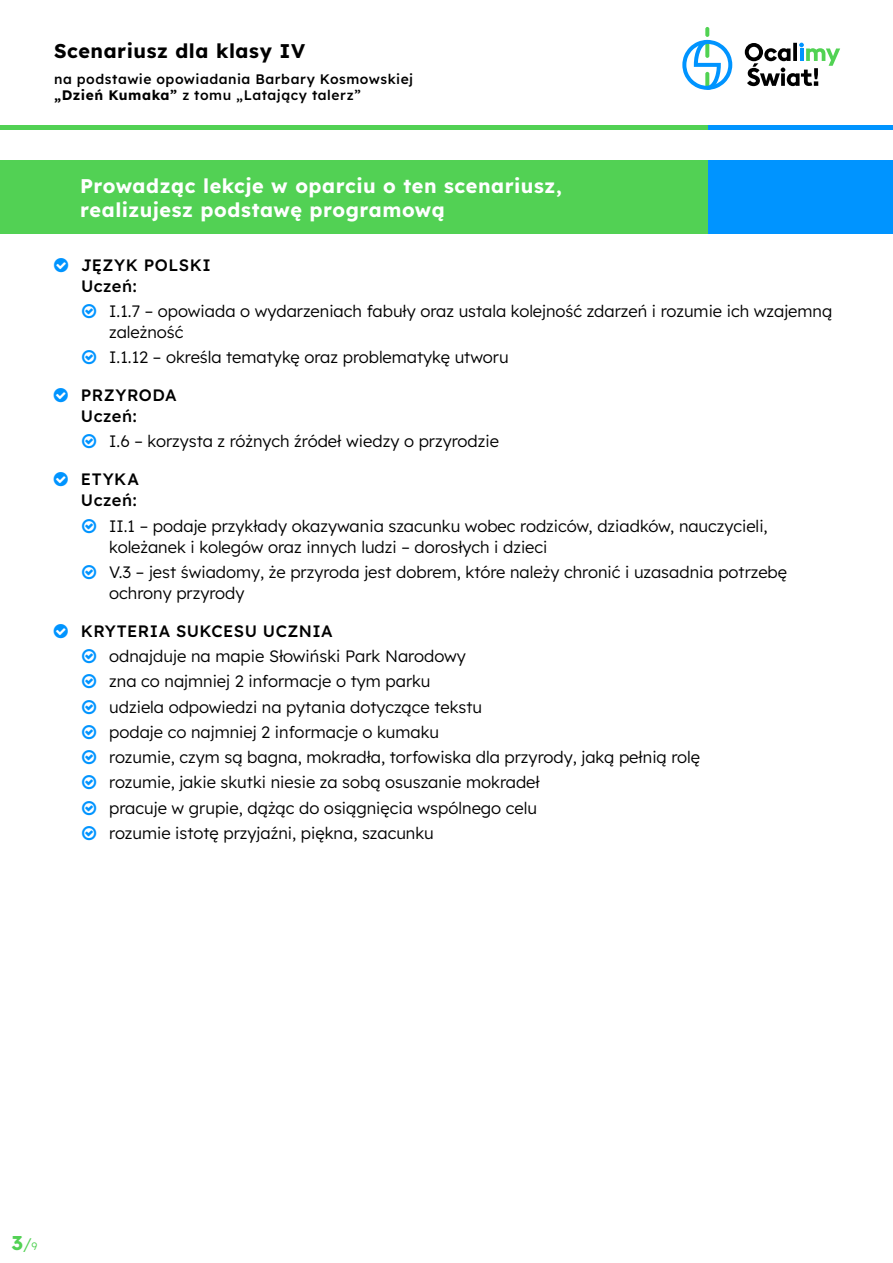
<style>
.page{position:relative;width:893px;height:1263px;background:#fff}
.page>*{position:absolute;margin:0;border:0;box-sizing:border-box;transform-origin:0 0}
.t1{font:700 19.8px/23.7px "Lexend";letter-spacing:.025em;color:#fff}
.t2{font:700 19.8px "Lexend";letter-spacing:.03em;color:#000}
.t3{font:700 19.8px "Lexend";color:#52d154}
.t4{font:300 16.5px/25.2px "Lexend";color:#000}
.t5{font:500 16.5px/21px "Lexend";letter-spacing:.03em;color:#000}
.t6{font:500 13.8px/16.5px "Lexend";letter-spacing:.04em;color:#000}
.s1{font-weight:700}
.s2{font-weight:300;font-size:16.8px}
.s3{font-weight:300;font-size:10.8px}
</style>
<div class="page">
<div style="left:0;top:125px;width:893px;height:5px;background:#52d154"></div>
<div style="left:708px;top:125px;width:185px;height:5px;background:#0094ff"></div>
<svg style="left:705px;top:27px;width:4px;height:10px"></svg>
<svg style="left:682px;top:40px;width:50px;height:50px"></svg>
<svg style="left:745px;top:43px;width:95px;height:43px"></svg>
<div style="left:0;top:160px;width:893px;height:74px;background:#52d154"></div>
<div style="left:708px;top:160px;width:185px;height:74px;background:#0094ff"></div>
<p class="t2" style="left:54px;top:37px;width:253px">Scenariusz dla klasy IV</p>
<p class="t6" style="left:54px;top:70px;width:361px">na podstawie opowiadania Barbary Kosmowskiej <span class="s1">„Dzień Kumaka”</span> z tomu „Latający talerz”</p>
<p class="t1" style="left:80px;top:173px;width:483px">Prowadząc lekcje w oparciu o ten scenariusz, realizujesz podstawę programową</p>
<p class="t5" style="left:81px;top:253px;width:131px">JĘZYK POLSKI<br>Uczeń:</p>
<p class="t4" style="left:109px;top:299px;width:724px;line-height:21px">I.1.7 – opowiada o wydarzeniach fabuły oraz ustala kolejność zdarzeń i rozumie ich wzajemną zależność</p>
<p class="t4" style="left:109px;top:344px;width:401px">I.1.12 – określa tematykę oraz problematykę utworu</p>
<p class="t5" style="left:81px;top:384px;width:97px">PRZYRODA<br>Uczeń:</p>
<p class="t4" style="left:109px;top:428px;width:391px">I.6 – korzysta z różnych źródeł wiedzy o przyrodzie</p>
<p class="t5" style="left:81px;top:468px;width:59px">ETYKA<br>Uczeń:</p>
<p class="t4" style="left:109px;top:514px;width:660px;line-height:21px">II.1 – podaje przykłady okazywania szacunku wobec rodziców, dziadków, nauczycieli, koleżanek i kolegów oraz innych ludzi – dorosłych i dzieci</p>
<p class="t4" style="left:109px;top:560px;width:679px;line-height:21px">V.3 – jest świadomy, że przyroda jest dobrem, które należy chronić i uzasadnia potrzebę ochrony przyrody</p>
<p class="t5" style="left:81px;top:619px;width:253px">KRYTERIA SUKCESU UCZNIA</p>
<p class="t4" style="left:109px;top:643px;width:592px">odnajduje na mapie Słowiński Park Narodowy<br>zna co najmniej 2 informacje o tym parku<br>udziela odpowiedzi na pytania dotyczące tekstu<br>podaje co najmniej 2 informacje o kumaku<br>rozumie, czym są bagna, mokradła, torfowiska dla przyrody, jaką pełnią rolę rozumie, jakie skutki niesie za sobą osuszanie mokradeł<br>pracuje w grupie, dążąc do osiągnięcia wspólnego celu<br>rozumie istotę przyjaźni, piękna, szacunku</p>
<p class="t3" style="left:11px;top:1228px;width:28px">3<span class="s2">/</span><span class="s3">9</span></p>
</div>
